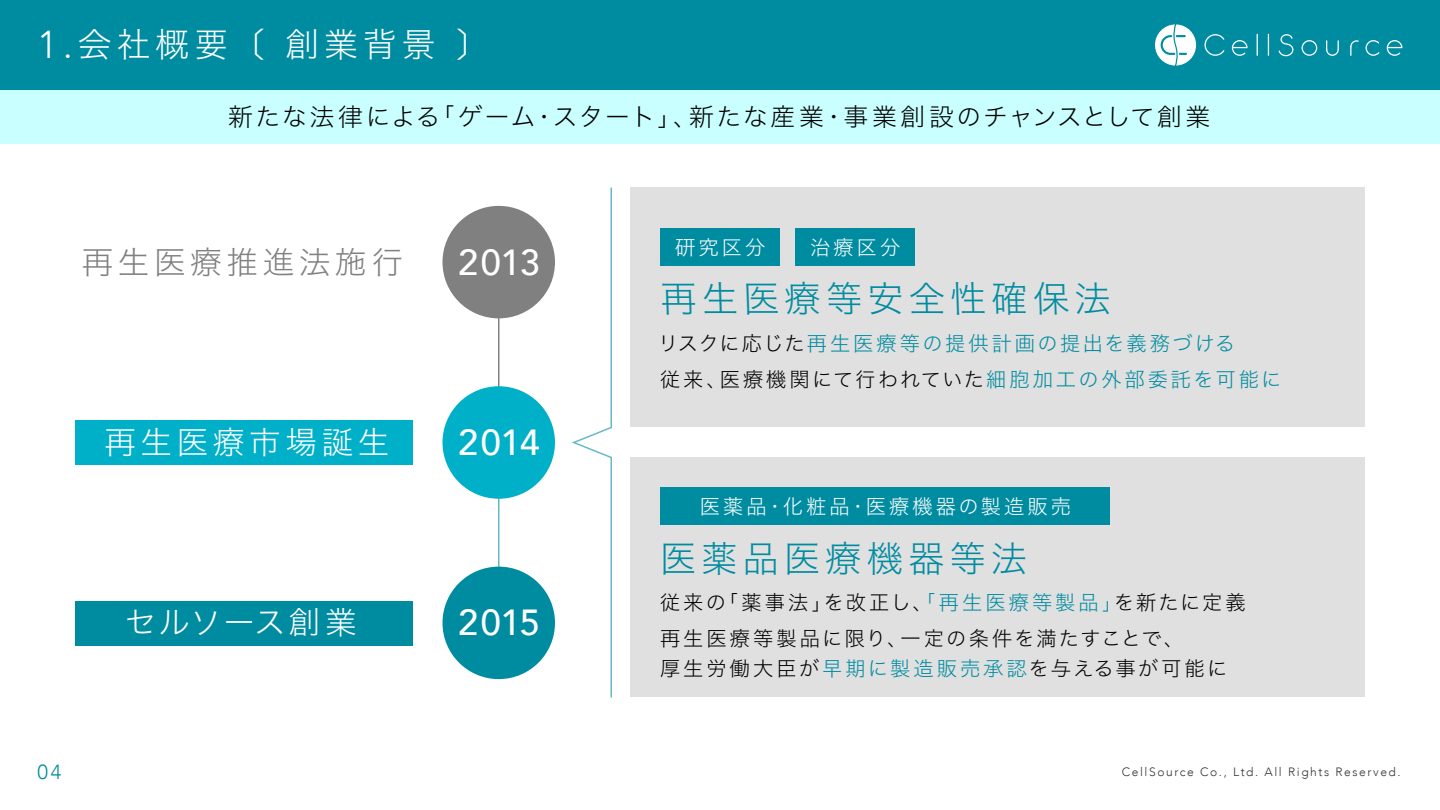
<style>
.page{position:relative;width:1440px;height:810px;background:#fff}
.page>*{position:absolute;margin:0;border:0;box-sizing:border-box;transform-origin:0 0}
.t1{font:500 36.22px "Avenir";letter-spacing:-.015em;color:#fff}
.t2{font:36px "Hiragino Sans W2";letter-spacing:.15em;color:#008ca0}
.t3{font:33.75px "Hiragino Sans W2";letter-spacing:.15em;color:#fff}
.t4{font:31.5px "Hiragino Sans W2";letter-spacing:.15em;color:#808080}
.t5{font:31.5px "Hiragino Sans W2";letter-spacing:.15em;color:#fff}
.t6{font:31.5px "Hiragino Sans W2";letter-spacing:.065em;color:#fff}
.t7{font:24.75px "Hiragino Sans W2";letter-spacing:.075em;color:#000}
.t8{font:300 20.33px "Avenir";color:#008ca0}
.t9{font:20.25px/36px "Hiragino Sans W2";letter-spacing:.145em;color:#000}
.t10{font:20.25px/36px "Hiragino Sans W2";letter-spacing:.115em;color:#008ca0}
.t11{font:20.25px "Hiragino Sans W2";letter-spacing:.15em;color:#fff}
.t12{font:300 12.08px "Avenir";letter-spacing:.13em;color:#333}
.s1{font-family:"Avenir";font-weight:300;font-size:38.78px}
.s2{color:#000}
.s3{color:#008ca0}
</style>
<div class="page">
<div style="left:0;top:0;width:1440px;height:90px;background:#008ca0"></div>
<svg style="left:1205px;top:34px;width:19px;height:22px"></svg>
<svg style="left:1257px;top:34px;width:1px;height:22px"></svg>
<svg style="left:1268px;top:34px;width:1px;height:22px"></svg>
<svg style="left:1302px;top:40px;width:15px;height:16px"></svg>
<svg style="left:1279px;top:34px;width:14px;height:22px"></svg>
<svg style="left:1366px;top:40px;width:13px;height:16px"></svg>
<svg style="left:1232px;top:40px;width:16px;height:16px"></svg>
<svg style="left:1387px;top:40px;width:16px;height:16px"></svg>
<svg style="left:1326px;top:40px;width:13px;height:16px"></svg>
<svg style="left:1350px;top:40px;width:9px;height:16px"></svg>
<svg style="left:1155px;top:24px;width:41px;height:42px"></svg>
<div style="left:0;top:90px;width:1440px;height:54px;background:#caffff"></div>
<div style="left:630px;top:188px;width:735px;height:240px;background:#e0e0e0"></div>
<div style="left:630px;top:458px;width:735px;height:240px;background:#e0e0e0"></div>
<svg style="left:572px;top:187px;width:40px;height:511px"></svg>
<hr style="left:498px;top:447px;width:2px;height:182px;background:#66bac6">
<hr style="left:498px;top:261px;width:2px;height:182px;background:#808080">
<div style="left:442px;top:206px;width:113px;height:112px;background:#808080;border-radius:50%"></div>
<div style="left:442px;top:386px;width:113px;height:113px;background:#00afc8;border-radius:50%"></div>
<div style="left:442px;top:567px;width:113px;height:112px;background:#008ca0;border-radius:50%"></div>
<div style="left:75px;top:420px;width:337px;height:45px;background:#00afc8"></div>
<div style="left:75px;top:601px;width:337px;height:45px;background:#008ca0"></div>
<div style="left:660px;top:228px;width:120px;height:38px;background:#008ca0"></div>
<div style="left:795px;top:228px;width:120px;height:38px;background:#008ca0"></div>
<div style="left:660px;top:488px;width:450px;height:37px;background:#008ca0"></div>
<h3 class="t3" style="left:37px;top:14px;width:454px"><span class="s1">1.</span>会社概要〔創業背景〕</h3>
<p class="t7" style="left:228px;top:94px;width:984px">新たな法律による「ゲーム・スタート」、新たな産業・事業創設のチャンスとして創業</p>
<h3 class="t4" style="left:82px;top:234px;width:323px">再生医療推進法施行</h3>
<h1 class="t1" style="left:458px;top:231px;width:83px">2013</h1>
<h3 class="t5" style="left:104px;top:414px;width:287px">再生医療市場誕生</h3>
<h1 class="t1" style="left:458px;top:411px;width:83px">2014</h1>
<h3 class="t6" style="left:125px;top:594px;width:233px">セルソース創業</h3>
<h1 class="t1" style="left:458px;top:591px;width:83px">2015</h1>
<p class="t11" style="left:675px;top:229px;width:92px">研究区分</p>
<p class="t11" style="left:810px;top:229px;width:92px">治療区分</p>
<h2 class="t2" style="left:661px;top:267px;width:454px">再生医療等安全性確保法</h2>
<p class="t10" style="left:658px;top:324px;width:625px"><span class="s2">リスクに応じた</span>再生医療等の提供計画の提出を義務づける<br><span class="s2">従来、医療機関にて行われていた</span>細胞加工の外部委託を可能に</p>
<p class="t11" style="left:700px;top:488px;width:373px">医薬品・化粧品・医療機器の製造販売</p>
<h2 class="t2" style="left:660px;top:526px;width:369px">医薬品医療機器等法</h2>
<p class="t9" style="left:660px;top:583px;width:587px">従来の「薬事法」を改正し、<span class="s3">「再生医療等製品」</span>を新たに定義再生医療等製品に限り、一定の条件を満たすことで、</p>
<p class="t9" style="left:660px;top:648px;width:569px">厚生労働大臣が<span class="s3">早期に製造販売承認</span>を与える事が可能に</p>
<p class="t8" style="left:37px;top:760px;width:25px">04</p>
<p class="t12" style="left:1122px;top:765px;width:280px">CellSource Co., Ltd. All Rights Reserved.</p>
</div>
